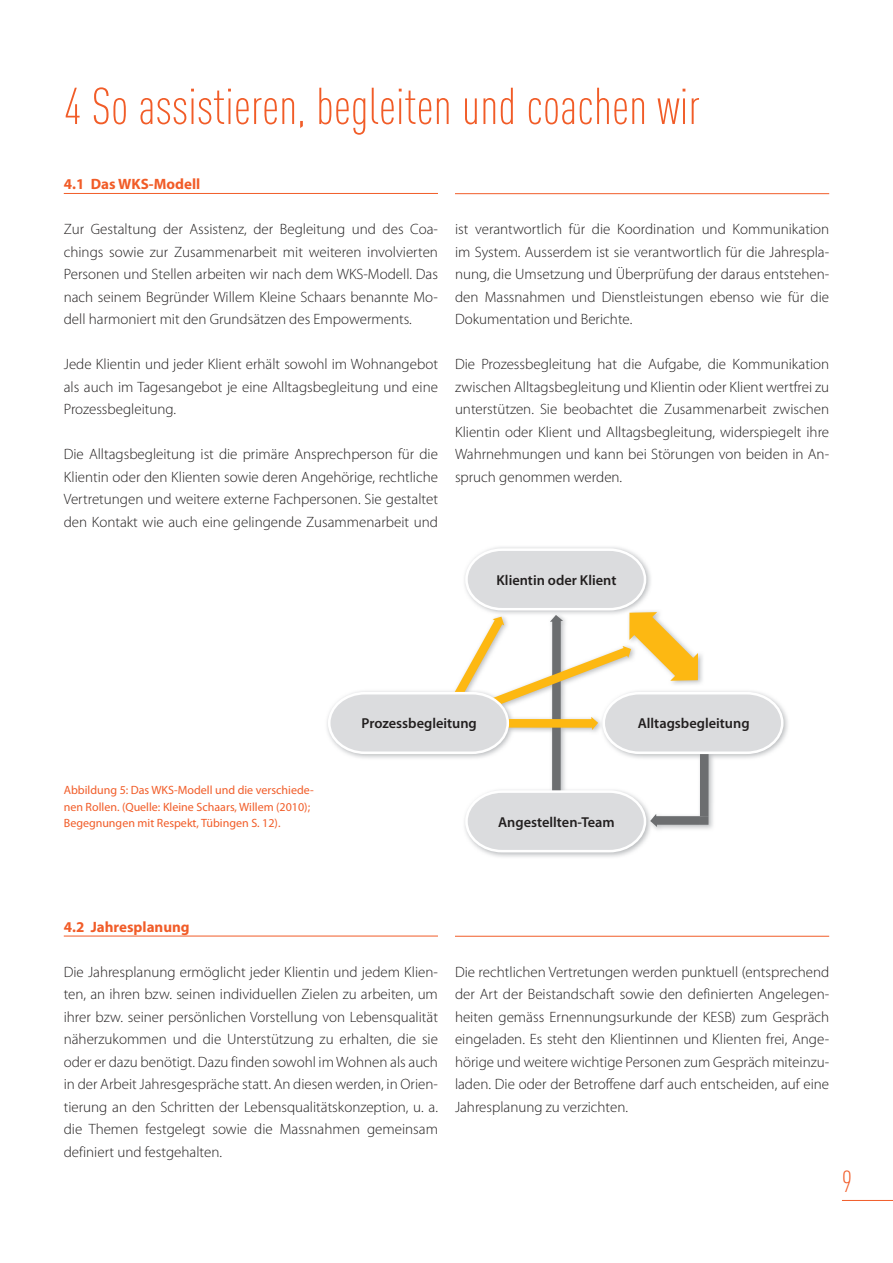
<style>
.page{position:relative;width:893px;height:1263px;background:#fff}
.page>*{position:absolute;margin:0;border:0;box-sizing:border-box;transform-origin:0 0}
.t1{font:300 condensed 51px "DINOT";color:#f15c28}
.t2{font:300 condensed 30px "DINOT";color:#f15c28}
.t3{font:300 15px/22.5px "Myriad Pro";color:#221f1f;text-align:justify}
.t4{font:700 15px "Myriad Pro";color:#f15c28}
.t5{font:600 14.4px "Myriad Pro";color:#221f1f}
.t6{font:12px/16.5px "Myriad Pro";color:#f15c28}
</style>
<div class="page">
<hr style="left:842px;top:1200px;width:51px;height:1px;background:#f15c28">
<hr style="left:64px;top:193px;width:374px;height:1px;background:#f15c28">
<svg style="left:327px;top:547px;width:458px;height:307px"></svg>
<hr style="left:455px;top:193px;width:374px;height:1px;background:#f15c28">
<hr style="left:64px;top:936px;width:374px;height:1px;background:#f15c28">
<hr style="left:455px;top:936px;width:374px;height:1px;background:#f15c28">
<h1 class="t1" style="left:64px;top:87px;width:637px">4 So assistieren, begleiten und coachen wir</h1>
<p class="t4" style="left:64px;top:176px;width:138px">4.1 Das WKS-Modell</p>
<p class="t3" style="left:64px;top:218px;width:376px">Zur Gestaltung der Assistenz, der Begleitung und des Coa&shy;chings sowie zur Zusammenarbeit mit weiteren involvierten Personen und Stellen arbeiten wir nach dem WKS-Modell. Das nach seinem Begründer Willem Kleine Schaars benannte Mo&shy;dell harmoniert mit den Grundsätzen des Empowerments.</p>
<p class="t3" style="left:64px;top:353px;width:376px">Jede Klientin und jeder Klient erhält sowohl im Wohnangebot als auch im Tagesangebot je eine Alltagsbegleitung und eine Prozessbegleitung.</p>
<p class="t3" style="left:64px;top:443px;width:376px">Die Alltagsbegleitung ist die primäre Ansprechperson für die Klientin oder den Klienten sowie deren Angehörige, rechtliche Vertretungen und weitere externe Fachpersonen. Sie gestaltet den Kontakt wie auch eine gelingende Zusammenarbeit und</p>
<p class="t3" style="left:455px;top:218px;width:376px">ist verantwortlich für die Koordination und Kommunikation im System. Ausserdem ist sie verantwortlich für die Jahrespla&shy;nung, die Umsetzung und Überprüfung der daraus entstehen&shy;den Massnahmen und Dienstleistungen ebenso wie für die Dokumentation und Berichte.</p>
<p class="t3" style="left:455px;top:353px;width:376px">Die Prozessbegleitung hat die Aufgabe, die Kommunikation zwischen Alltagsbegleitung und Klientin oder Klient wertfrei zu unterstützen. Sie beobachtet die Zusammenarbeit zwischen Klientin oder Klient und Alltagsbegleitung, widerspiegelt ihre Wahrnehmungen und kann bei Störungen von beiden in An&shy;spruch genommen werden.</p>
<p class="t5" style="left:496px;top:574px;width:121px">Klientin oder Klient</p>
<p class="t6" style="left:64px;top:782px;width:252px">Abbildung 5: Das WKS-Modell und die verschiede&shy;nen Rollen. (Quelle: Kleine Schaars, Willem (2010);<br>Begegnungen mit Respekt, Tübingen S. 12).</p>
<p class="t5" style="left:362px;top:718px;width:117px">Prozessbegleitung</p>
<p class="t5" style="left:638px;top:718px;width:113px">Alltagsbegleitung</p>
<p class="t5" style="left:498px;top:816px;width:118px">Angestellten-Team</p>
<p class="t4" style="left:64px;top:919px;width:127px">4.2 Jahresplanung</p>
<p class="t3" style="left:64px;top:961px;width:376px">Die Jahresplanung ermöglicht jeder Klientin und jedem Klien&shy;ten, an ihren bzw. seinen individuellen Zielen zu arbeiten, um ihrer bzw. seiner persönlichen Vorstellung von Lebensqualität näherzukommen und die Unterstützung zu erhalten, die sie oder er dazu benötigt. Dazu finden sowohl im Wohnen als auch in der Arbeit Jahresgespräche statt. An diesen werden, in Orien&shy;tierung an den Schritten der Lebensqualitätskonzeption, u. a. die Themen festgelegt sowie die Massnahmen gemeinsam definiert und festgehalten.</p>
<p class="t3" style="left:455px;top:961px;width:376px">Die rechtlichen Vertretungen werden punktuell (entsprechend der Art der Beistandschaft sowie den definierten Angelegen&shy;heiten gemäss Ernennungsurkunde der KESB) zum Gespräch eingeladen. Es steht den Klientinnen und Klienten frei, Ange&shy;hörige und weitere wichtige Personen zum Gespräch miteinzu&shy;laden. Die oder der Betroffene darf auch entscheiden, auf eine Jahresplanung zu verzichten.</p>
<h2 class="t2" style="left:842px;top:1171px;width:12px">9</h2>
</div>
